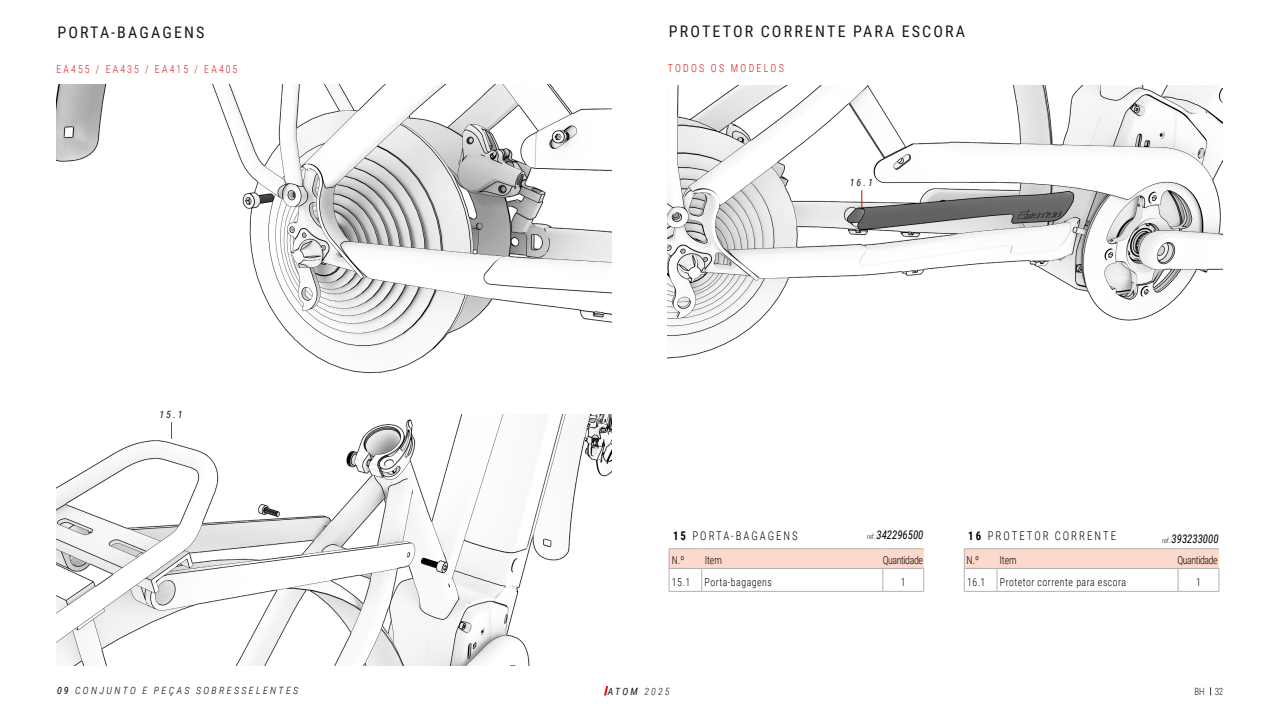
<style>
.page{position:relative;width:1280px;height:720px;background:#fff}
.page>*{position:absolute;margin:0;border:0;box-sizing:border-box;transform-origin:0 0}
.TITULOS_SECUNDARIOS{font:16px "Roboto Condensed";letter-spacing:.135em;color:#1a1a1a}
.HIGHLIGHTS{font:300 12px "Roboto Condensed";letter-spacing:.185em;color:#000;scale:.9 1}
.tablas{font:italic 12px "Roboto Condensed";color:#000;scale:.9 1}
.Texto_tabla{font:300 11px "Roboto Condensed";letter-spacing:.05em;color:#000;scale:.9 1}
.tablas-2{font:300 11px "Roboto Condensed";letter-spacing:-.04em;color:#000;scale:.9 1}
.referencia_bici{font:300 11px "Roboto Condensed";letter-spacing:.21em;color:#d1232a;scale:.9 1}
.referencia_bici-2{font:300 11px "Roboto Condensed";letter-spacing:.235em;color:#cd1719;scale:.9 1}
.pie_gama{font:italic 300 10px "Roboto Condensed";letter-spacing:.235em;color:#000}
.pie_gama-2{font:italic 10px "Roboto Condensed";letter-spacing:.2em;color:#1a1a1a}
.t1{font:300 10px "Roboto Condensed";color:#1a1a1a;scale:.9 1}
.s1{font-weight:400}
.s2{font-weight:300;font-size:7px}
.s3{font-weight:700}
.s4{font-weight:300}
</style>
<div class="page">
<svg style="left:604px;top:686px;width:4px;height:9px"></svg>
<img style="left:56px;top:85px;width:555px;height:289px">
<img style="left:56px;top:414px;width:555px;height:252px">
<div style="left:669px;top:549px;width:255px;height:19px;background:#fcd9ca"></div>
<svg style="left:702px;top:569px;width:1px;height:22px"></svg>
<svg style="left:883px;top:569px;width:1px;height:22px"></svg>
<hr style="left:669px;top:591px;width:33px;height:1px;background:#b3b3b3">
<hr style="left:702px;top:591px;width:181px;height:1px;background:#b3b3b3">
<hr style="left:883px;top:591px;width:41px;height:1px;background:#b3b3b3">
<hr style="left:669px;top:549px;width:33px;height:1px;background:#b3b3b3">
<svg style="left:669px;top:549px;width:1px;height:42px"></svg>
<hr style="left:702px;top:549px;width:181px;height:1px;background:#b3b3b3">
<hr style="left:883px;top:549px;width:41px;height:1px;background:#b3b3b3">
<hr style="left:669px;top:568px;width:33px;height:1px;background:#b3b3b3">
<hr style="left:702px;top:568px;width:181px;height:1px;background:#b3b3b3">
<hr style="left:883px;top:568px;width:41px;height:1px;background:#b3b3b3">
<svg style="left:924px;top:569px;width:1px;height:22px"></svg>
<div style="left:964px;top:549px;width:255px;height:19px;background:#fcd9ca"></div>
<svg style="left:997px;top:569px;width:1px;height:22px"></svg>
<svg style="left:1178px;top:569px;width:1px;height:22px"></svg>
<hr style="left:964px;top:591px;width:33px;height:1px;background:#b3b3b3">
<hr style="left:997px;top:591px;width:181px;height:1px;background:#b3b3b3">
<hr style="left:1178px;top:591px;width:41px;height:1px;background:#b3b3b3">
<hr style="left:964px;top:549px;width:33px;height:1px;background:#b3b3b3">
<svg style="left:964px;top:549px;width:1px;height:42px"></svg>
<hr style="left:997px;top:549px;width:181px;height:1px;background:#b3b3b3">
<hr style="left:1178px;top:549px;width:41px;height:1px;background:#b3b3b3">
<hr style="left:964px;top:568px;width:33px;height:1px;background:#b3b3b3">
<hr style="left:997px;top:568px;width:181px;height:1px;background:#b3b3b3">
<hr style="left:1178px;top:568px;width:41px;height:1px;background:#b3b3b3">
<svg style="left:1219px;top:569px;width:1px;height:22px"></svg>
<img style="left:668px;top:85px;width:554px;height:274px">
<svg style="left:171px;top:422px;width:1px;height:17px"></svg>
<svg style="left:862px;top:190px;width:1px;height:17px"></svg>
<p class="TITULOS_SECUNDARIOS" style="left:57px;top:21px;width:148px">PORTA-BAGAGENS</p>
<p class="TITULOS_SECUNDARIOS" style="left:669px;top:20px;width:298px">PROTETOR CORRENTE PARA ESCORA</p>
<p class="referencia_bici" style="left:56px;top:61px;width:203px">EA455 / EA435 / EA415 / EA405</p>
<p class="referencia_bici-2" style="left:668px;top:60px;width:131px">TODOS OS MODELOS</p>
<p class="pie_gama-2" style="left:850px;top:175px;width:25px">16.1</p>
<p class="pie_gama-2" style="left:159px;top:407px;width:25px">15.1</p>
<p class="pie_gama" style="left:57px;top:684px;width:243px"><span class="s1">09</span> CONJUNTO E PEÇAS SOBRESSELENTES</p>
<p class="tablas" style="left:867px;top:526px;width:64px"><span class="s2">ref.:</span>342296500</p>
<p class="tablas" style="left:1162px;top:530px;width:64px"><span class="s2">ref.:</span>393233000</p>
<p class="HIGHLIGHTS" style="left:673px;top:528px;width:140px"><span class="s3">15</span> PORTA-BAGAGENS</p>
<p class="Texto_tabla" style="left:672px;top:574px;width:22px">15.1</p>
<p class="Texto_tabla" style="left:705px;top:574px;width:76px">Porta-bagagens</p>
<p class="Texto_tabla" style="left:901px;top:574px;width:7px">1</p>
<p class="HIGHLIGHTS" style="left:968px;top:528px;width:166px"><span class="s3">16</span> PROTETOR CORRENTE</p>
<p class="Texto_tabla" style="left:967px;top:574px;width:22px">16.1</p>
<p class="Texto_tabla" style="left:1000px;top:574px;width:142px">Protetor corrente para escora</p>
<p class="Texto_tabla" style="left:1196px;top:574px;width:7px">1</p>
<p class="tablas-2" style="left:672px;top:552px;width:15px">N.º</p>
<p class="tablas-2" style="left:705px;top:552px;width:21px">Item</p>
<p class="tablas-2" style="left:883px;top:552px;width:46px">Quantidade</p>
<p class="tablas-2" style="left:967px;top:552px;width:15px">N.º</p>
<p class="tablas-2" style="left:999px;top:552px;width:21px">Item</p>
<p class="tablas-2" style="left:1177px;top:552px;width:46px">Quantidade</p>
<p class="pie_gama-2" style="left:608px;top:685px;width:63px">ATOM <span class="s4">2025</span></p>
<p class="t1" style="left:1194px;top:685px;width:34px">BH 32</p>
</div>
